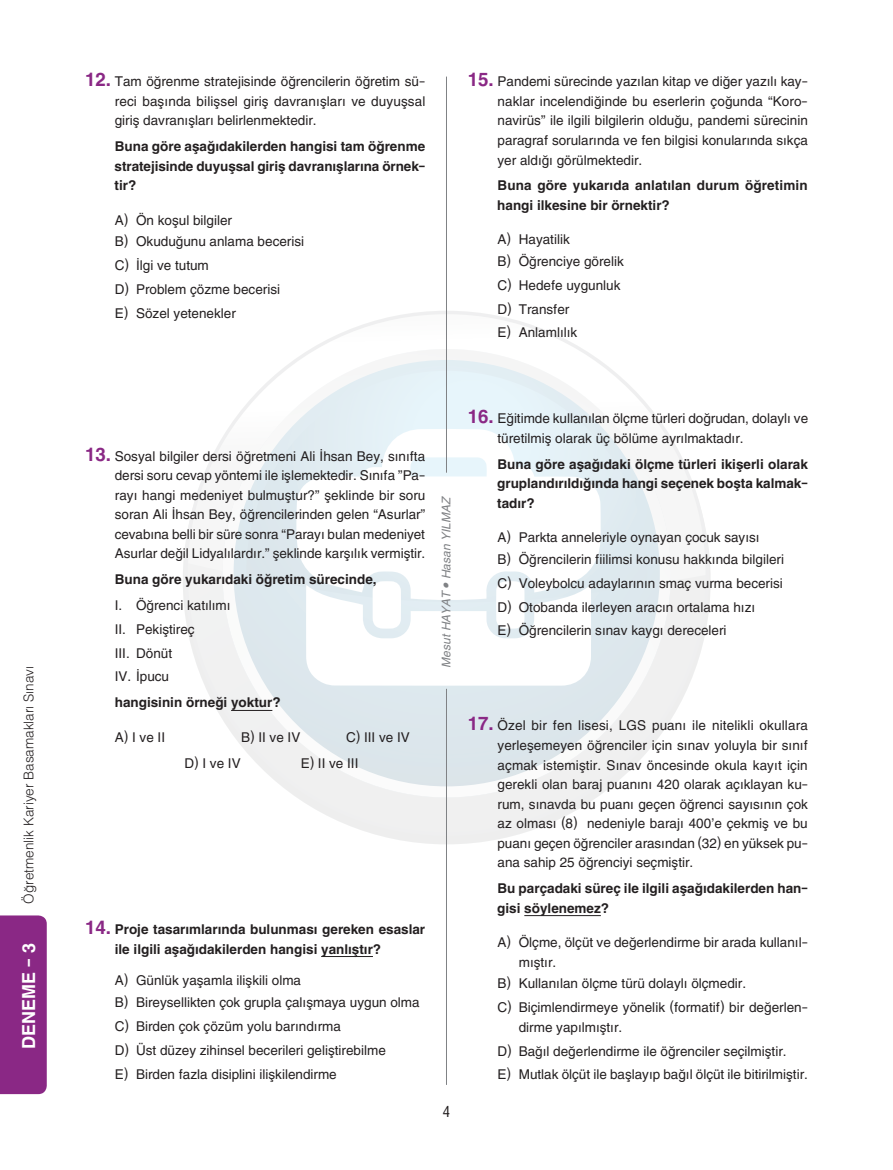
<style>
.page{position:relative;width:893px;height:1170px;background:#fff}
.page>*{position:absolute;margin:0;border:0;box-sizing:border-box;transform-origin:0 0}
.t1{font:700 18px "CANT Adahelvetica";color:#fff}
.t2{font:14.85px "yargi Helvetica Condensed";color:#231f20}
.t3{font:13.5px/23.9px "CANT Adahelvetica";color:#231f20}
.t4{font:700 13.5px/19.6px "CANT Adahelvetica";color:#231f20}
.t5{font:300 13.5px "yargi Helvetica";color:#231f20}
.t6{font:italic 12px "CANT Adahelvetica";color:#808285}
.s1{font-family:"yargi Helvetica";font-weight:700;font-size:18.75px;color:#8a2885}
.s2{font-family:"yargi Helvetica";font-size:18.75px;color:#8a2885}
</style>
<div class="page">
<svg style="left:188px;top:528px;width:518px;height:304px"></svg>
<svg style="left:223px;top:581px;width:448px;height:216px"></svg>
<div style="left:246px;top:581px;width:401px;height:21px;background:#dde9ee"></div>
<svg style="left:188px;top:314px;width:517px;height:267px"></svg>
<svg style="left:296px;top:429px;width:305px;height:171px"></svg>
<svg style="left:306px;top:581px;width:285px;height:104px"></svg>
<div style="left:0;top:915px;width:47px;height:178px;background:#8a2885"></div>
<hr style="left:446px;top:688px;width:1px;height:396px;background:#808285">
<hr style="left:446px;top:77px;width:1px;height:395px;background:#808285">
<hr style="left:231px;top:710px;width:41px;height:1px;background:#231f20">
<hr style="left:321px;top:956px;width:52px;height:1px;background:#231f20">
<hr style="left:524px;top:915px;width:77px;height:1px;background:#231f20">
<p class="t5" style="left:20px;top:903px;width:239px;rotate:-90deg">Öğretmenlik Kariyer Basamakları Sınavı</p>
<h1 class="t1" style="left:15px;top:1048px;width:107px;rotate:-90deg">DENEME - 3</h1>
<p class="t3" style="left:115px;top:70px;width:312px;line-height:19.5px;text-align:justify;text-indent:-30px"><span class="s1">12.</span> Tam öğrenme stratejisinde öğrencilerin öğretim sü&shy;reci başında bilişsel giriş davranışları ve duyuşsal giriş davranışları belirlenmektedir.</p>
<p class="t4" style="left:115px;top:135px;width:312px;text-align:justify">Buna göre aşağıdakilerden hangisi tam öğrenme stratejisinde duyuşsal giriş davranışlarına örnek&shy;tir?</p>
<p class="t3" style="left:115px;top:208px;width:191px;line-height:21.8px">A) Ön koşul bilgiler<br>B) Okuduğunu anlama becerisi</p>
<p class="t3" style="left:115px;top:252px;width:167px">C) İlgi ve tutum<br>D) Problem çözme becerisi<br>E) Sözel yetenekler</p>
<p class="t3" style="left:497px;top:70px;width:312px;line-height:19.6px;text-align:justify;text-indent:-30px"><span class="s1">15.</span> Pandemi sürecinde yazılan kitap ve diğer yazılı kay&shy;naklar incelendiğinde bu eserlerin çoğunda “Koro&shy;navirüs” ile ilgili bilgilerin olduğu, pandemi sürecinin paragraf sorularında ve fen bilgisi konularında sıkça yer aldığı görülmektedir.</p>
<p class="t4" style="left:497px;top:174px;width:312px">Buna göre yukarıda anlatılan durum öğretimin hangi ilkesine bir örnektir?</p>
<p class="t3" style="left:497px;top:227px;width:128px;line-height:21.8px">A) Hayatilik<br>B) Öğrenciye görelik</p>
<p class="t3" style="left:497px;top:272px;width:124px">C) Hedefe uygunluk<br>D) Transfer<br>E) Anlamlılık</p>
<p class="t3" style="left:115px;top:444px;width:312px;line-height:19.5px;text-align:justify;text-indent:-30px"><span class="s1">13.</span> Sosyal bilgiler dersi öğretmeni Ali İhsan Bey, sınıfta dersi soru cevap yöntemi ile işlemektedir. Sınıfa ”Pa&shy;rayı hangi medeniyet bulmuştur?” şeklinde bir soru soran Ali İhsan Bey, öğrencilerinden gelen “Asurlar” cevabına belli bir süre sonra “Parayı bulan medeniyet Asurlar değil Lidyalılardır.” şeklinde karşılık vermiştir.</p>
<p class="t4" style="left:115px;top:568px;width:263px">Buna göre yukarıdaki öğretim sürecinde,</p>
<p class="t3" style="left:115px;top:592px;width:117px">I. Öğrenci katılımı<br>II. Pekiştireç<br>III. Dönüt<br>IV. İpucu</p>
<p class="t4" style="left:115px;top:691px;width:167px">hangisinin örneği yoktur?</p>
<p class="t3" style="left:115px;top:723px;width:52px">A) I ve II</p>
<p class="t3" style="left:241px;top:723px;width:61px">B) II ve IV</p>
<p class="t3" style="left:346px;top:723px;width:65px">C) III ve IV</p>
<p class="t3" style="left:184px;top:749px;width:58px">D) I ve IV</p>
<p class="t3" style="left:301px;top:749px;width:59px">E) II ve III</p>
<p class="t6" style="left:436px;top:667px;width:173px;rotate:-90deg">Mesut HAYAT • Hasan YILMAZ</p>
<p class="t4" style="left:115px;top:917px;width:312px;text-indent:-30px"><span class="s2">14.</span> Proje tasarımlarında bulunması gereken esaslar ile ilgili aşağıdakilerden hangisi yanlıştır?</p>
<p class="t3" style="left:115px;top:968px;width:306px;line-height:21.8px">A) Günlük yaşamla ilişkili olma<br>B) Bireysellikten çok grupla çalışmaya uygun olma</p>
<p class="t3" style="left:115px;top:1012px;width:273px">C) Birden çok çözüm yolu barındırma<br>D) Üst düzey zihinsel becerileri geliştirebilme<br>E) Birden fazla disiplini ilişkilendirme</p>
<p class="t2" style="left:443px;top:1102px;width:9px">4</p>
<p class="t3" style="left:497px;top:407px;width:312px;line-height:19.5px;text-indent:-30px"><span class="s1">16.</span> Eğitimde kullanılan ölçme türleri doğrudan, dolaylı ve türetilmiş olarak üç bölüme ayrılmaktadır.</p>
<p class="t4" style="left:497px;top:452px;width:312px;text-align:justify">Buna göre aşağıdaki ölçme türleri ikişerli olarak gruplandırıldığında hangi seçenek boşta kalmak&shy;tadır?</p>
<p class="t3" style="left:497px;top:525px;width:288px;line-height:21.8px">A) Parkta anneleriyle oynayan çocuk sayısı<br>B) Öğrencilerin fiilimsi konusu hakkında bilgileri</p>
<p class="t3" style="left:497px;top:569px;width:287px">C) Voleybolcu adaylarının smaç vurma becerisi<br>D) Otobanda ilerleyen aracın ortalama hızı<br>E) Öğrencilerin sınav kaygı dereceleri</p>
<p class="t3" style="left:497px;top:714px;width:312px;line-height:19.6px;text-align:justify;text-indent:-30px"><span class="s1">17.</span> Özel bir fen lisesi, LGS puanı ile nitelikli okullara yerleşemeyen öğrenciler için sınav yoluyla bir sınıf açmak istemiştir. Sınav öncesinde okula kayıt için gerekli olan baraj puanını 420 olarak açıklayan ku&shy;rum, sınavda bu puanı geçen öğrenci sayısının çok az olması (8) nedeniyle barajı 400’e çekmiş ve bu puanı geçen öğrenciler arasından (32) en yüksek pu&shy;ana sahip 25 öğrenciyi seçmiştir.</p>
<p class="t4" style="left:497px;top:877px;width:312px">Bu parçadaki süreç ile ilgili aşağıdakilerden han&shy;gisi söylenemez?</p>
<p class="t3" style="left:519px;top:931px;width:291px;line-height:19.6px;text-indent:-21px">A) Ölçme, ölçüt ve değerlendirme bir arada kullanıl&shy;mıştır.</p>
<p class="t3" style="left:497px;top:970px;width:312px">B) Kullanılan ölçme türü dolaylı ölçmedir.<br>C) Biçimlendirmeye yönelik (formatif) bir değerlen-</p>
<p class="t3" style="left:497px;top:1013px;width:312px;text-indent:21px">dirme yapılmıştır.<br>D) Bağıl değerlendirme ile öğrenciler seçilmiştir.<br>E) Mutlak ölçüt ile başlayıp bağıl ölçüt ile bitirilmiştir.</p>
</div>
